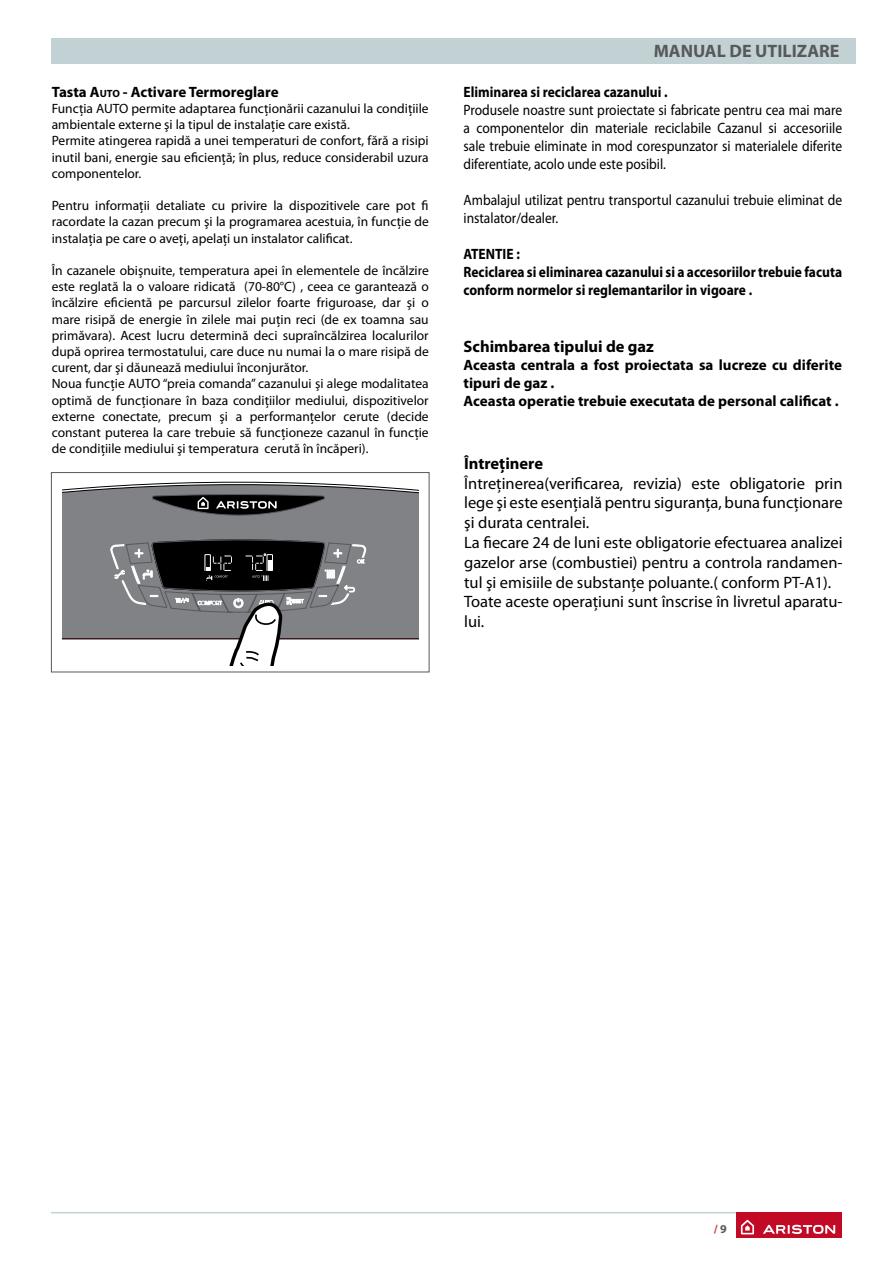
<style>
.page{position:relative;width:893px;height:1263px;background:#fff}
.page>*{position:absolute;margin:0;border:0;box-sizing:border-box;transform-origin:0 0}
.t1{font:700 18px "Myriad Pro";color:#58595b}
.t2{font:16.5px/19.8px "Myriad Pro";color:#000}
.t3{font:700 16.5px "Myriad Pro";color:#000}
.t4{font:15px/18px "Myriad Pro";color:#000;text-align:justify;scale:.9 1}
.t5{font:700 15px/18px "Myriad Pro";color:#000}
.t6{font:700 15px/18px "Myriad Pro";color:#000;scale:.9 1}
.t7{font:13.5px/16.2px "Myriad Pro";color:#000}
.t8{font:700 12px "Myriad Pro";color:#d43345}
.s1{font-style:inherit}
.s2{font-size:10.5px}
.s3{color:#58595b}
</style>
<div class="page">
<hr style="left:51px;top:1212px;width:791px;height:1px;background:#c2d1d4">
<div style="left:736px;top:1212px;width:106px;height:26px;background:#c20a26"></div>
<svg style="left:741px;top:1220px;width:13px;height:14px"></svg>
<svg style="left:763px;top:1225px;width:72px;height:9px"></svg>
<div style="left:51px;top:38px;width:804px;height:26px;background:#c2d1d4"></div>
<div style="left:51px;top:472px;width:378px;height:200px;border:1px solid #58595b"></div>
<div style="left:63px;top:516px;width:355px;height:122px;background:#808285"></div>
<hr style="left:63px;top:638px;width:355px;height:1px;background:#000">
<svg style="left:63px;top:481px;width:355px;height:35px;background:#757779"></svg>
<svg style="left:111px;top:539px;width:270px;height:126px"></svg>
<p class="t5" style="left:52px;top:83px;width:228px">Tasta <span class="s1">A</span><span class="s2">uto</span> - Activare Termoreglare</p>
<p class="t7" style="left:52px;top:101px;width:378px">Funcţia AUTO permite adaptarea funcţionării cazanului la condiţiile ambientale externe şi la tipul de instalaţie care există.<br>Permite atingerea rapidă a unei temperaturi de confort, fără a risipi inutil bani, energie sau eficienţă; în plus, reduce considerabil uzura componentelor.</p>
<p class="t7" style="left:52px;top:198px;width:378px">Pentru informaţii detaliate cu privire la dispozitivele care pot fi racordate la cazan precum şi la programarea acestuia, în funcţie de instalaţia pe care o aveţi, apelaţi un instalator calificat.</p>
<p class="t7" style="left:52px;top:263px;width:378px">În cazanele obişnuite, temperatura apei în elementele de încălzire este reglată la o valoare ridicată (70-80°C) , ceea ce garantează o încălzire eficientă pe parcursul zilelor foarte friguroase, dar şi o mare risipă de energie în zilele mai puţin reci (de ex toamna sau primăvara). Acest lucru determină deci supraîncălzirea localurilor după oprirea termostatului, care duce nu numai la o mare risipă de curent, dar şi dăunează mediului înconjurător.<br>Noua funcţie AUTO “preia comanda” cazanului şi alege modalitatea optimă de funcţionare în baza condiţiilor mediului, dispozitivelor externe conectate, precum şi a performanţelor cerute (decide constant puterea la care trebuie să funcţioneze cazanul în funcţie de condiţiile mediului şi temperatura cerută în încăperi).</p>
<h1 class="t1" style="left:654px;top:41px;width:187px">MANUAL DE UTILIZARE</h1>
<p class="t6" style="left:463px;top:83px;width:228px">Eliminarea si reciclarea cazanului .</p>
<p class="t4" style="left:463px;top:101px;width:422px">Produsele noastre sunt proiectate si fabricate pentru cea mai mare a componentelor din materiale reciclabile Cazanul si accesoriile sale trebuie eliminate in mod corespunzator si materialele diferite diferentiate, acolo unde este posibil.</p>
<p class="t4" style="left:463px;top:191px;width:422px">Ambalajul utilizat pentru transportul cazanului trebuie eliminat de instalator/dealer.</p>
<p class="t6" style="left:463px;top:245px;width:422px">ATENTIE :<br>Reciclarea si eliminarea cazanului si a accesoriilor trebuie facuta conform normelor si reglemantarilor in vigoare .</p>
<p class="t3" style="left:464px;top:337px;width:192px">Schimbarea tipului de gaz</p>
<p class="t5" style="left:464px;top:356px;width:380px">Aceasta centrala a fost proiectata sa lucreze cu diferite tipuri de gaz .<br>Aceasta operatie trebuie executata de personal calificat .</p>
<p class="t3" style="left:464px;top:454px;width:80px">Întreţinere</p>
<p class="t2" style="left:464px;top:473px;width:380px">Întreţinerea(verificarea, revizia) este obligatorie prin lege şi este esenţială pentru siguranţa, buna funcţionare şi durata centralei.<br>La fiecare 24 de luni este obligatorie efectuarea analizei gazelor arse (combustiei) pentru a controla randamen&shy;tul şi emisiile de substanţe poluante.( conform PT-A1).<br>Toate aceste operaţiuni sunt înscrise în livretul aparatu&shy;lui.</p>
<p class="t8" style="left:714px;top:1222px;width:15px">/ <span class="s3">9</span></p>
</div>
